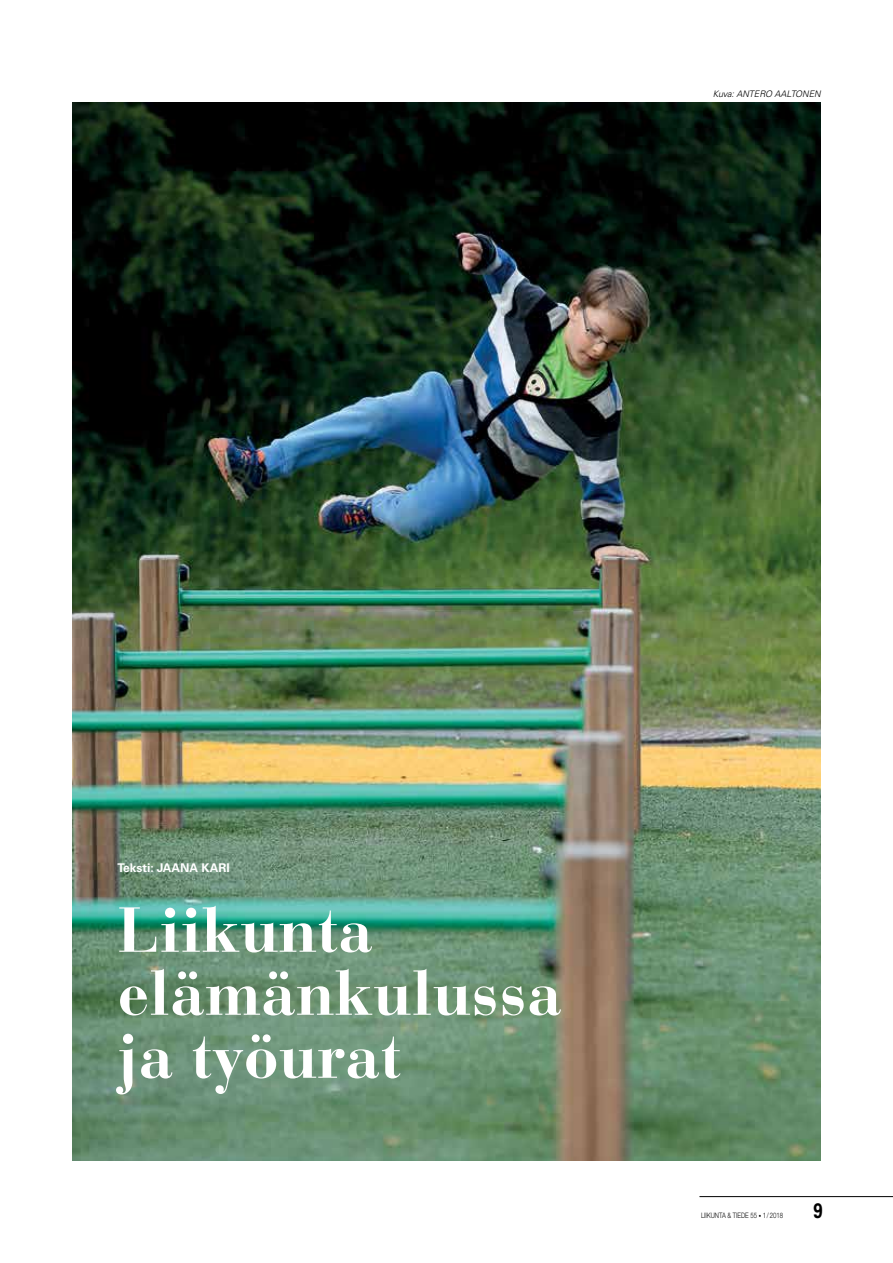
<style>
.page{position:relative;width:893px;height:1263px;background:#fff}
.page>*{position:absolute;margin:0;border:0;box-sizing:border-box;transform-origin:0 0}
.t1{font:700 63px/63px "Bauer Bodoni";color:#fff}
.t2{font:700 21px "Univers";color:#000;scale:.8 1}
.t3{font:700 12px "Univers";color:#fff}
.t4{font:italic 300 9px "Univers";color:#000}
.t5{font:300 7.5px "Helvetica Neue";color:#000;scale:.8 1}
.s1{font-size:6px}
</style>
<div class="page">
<img style="left:72px;top:102px;width:749px;height:1059px">
<hr style="left:699px;top:1196px;width:194px;height:1px;background:#000">
<p class="t4" style="left:713px;top:88px;width:110px">Kuva: ANTERO AALTONEN</p>
<p class="t3" style="left:118px;top:861px;width:114px">Teksti: JAANA KARI</p>
<p class="t1" style="left:118px;top:899px;width:446px">Liikunta elämänkulussa ja työurat</p>
<p class="t5" style="left:701px;top:1211px;width:104px">LIIKUNTA &amp; TIEDE 55 <span class="s1">•</span> 1/2018</p>
<p class="t2" style="left:813px;top:1199px;width:13px">9</p>
</div>
